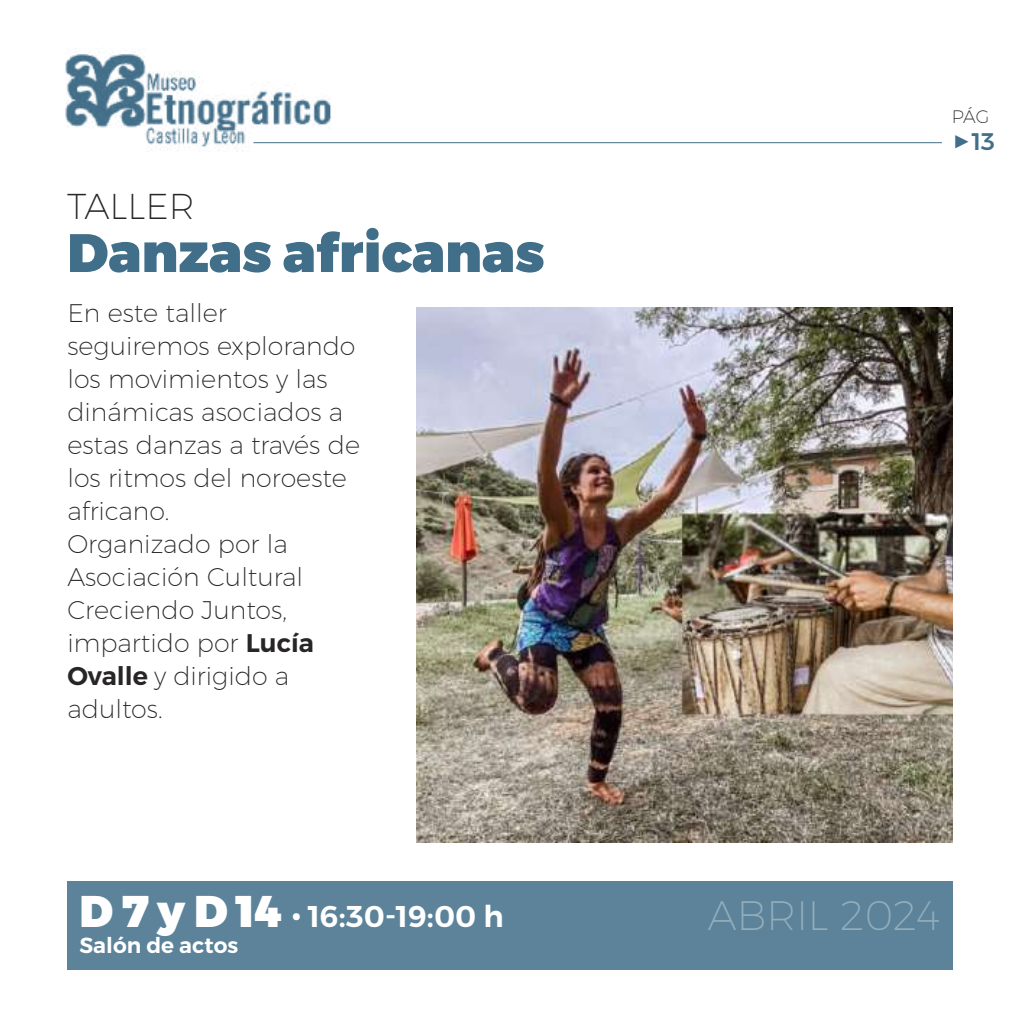
<style>
.page{position:relative;width:1021px;height:1021px;background:#fff}
.page>*{position:absolute;margin:0;border:0;box-sizing:border-box;transform-origin:0 0}
.t1{font:900 54px "Montserrat";color:#416f89}
.t2{font:200 41.1px "Montserrat";color:#93adbb}
.t3{font:200 36px "Montserrat";color:#272526}
.t4{font:600 30px "Montserrat";color:#fff}
.t5{font:200 25.5px/33px "Montserrat";color:#272526}
.t6{font:500 24px "Montserrat";color:#416f89}
.t7{font:600 21.6px "Montserrat";color:#fff}
.t8{font:200 18px "Montserrat";color:#272526}
.s1{font-weight:600}
.s2{font-weight:800;font-size:31.2px}
.s3{font-weight:900;font-size:44.4px}
</style>
<div class="page">
<img style="left:65px;top:50px;width:270px;height:101px">
<div style="left:67px;top:881px;width:885px;height:88px;background:#5c8399"></div>
<img style="left:417px;top:307px;width:535px;height:535px">
<hr style="left:253px;top:142px;width:688px;height:1px;background:#416f89">
<h3 class="t3" style="left:67px;top:192px;width:129px">TALLER</h3>
<h1 class="t1" style="left:67px;top:232px;width:479px">Danzas africanas</h1>
<p class="t5" style="left:67px;top:298px;width:294px">En este taller seguiremos explorando los movimientos y las dinámicas asociados a estas danzas a través de los ritmos del noroeste africano.<br>Organizado por la<br>Asociación Cultural<br>Creciendo Juntos, impartido por <span class="s1">Lucía<br>Ovalle</span> y dirigido a adultos.</p>
<p class="t8" style="left:951px;top:110px;width:39px">PÁG</p>
<p class="t6" style="left:951px;top:128px;width:45px"><span class="s2">▶</span>13</p>
<p class="t4" style="left:79px;top:905px;width:425px"><span class="s3">D 7 y D 14</span> • 16:30-19:00 h</p>
<h2 class="t2" style="left:708px;top:899px;width:234px">ABRIL 2024</h2>
<p class="t7" style="left:79px;top:937px;width:160px">Salón de actos</p>
</div>
